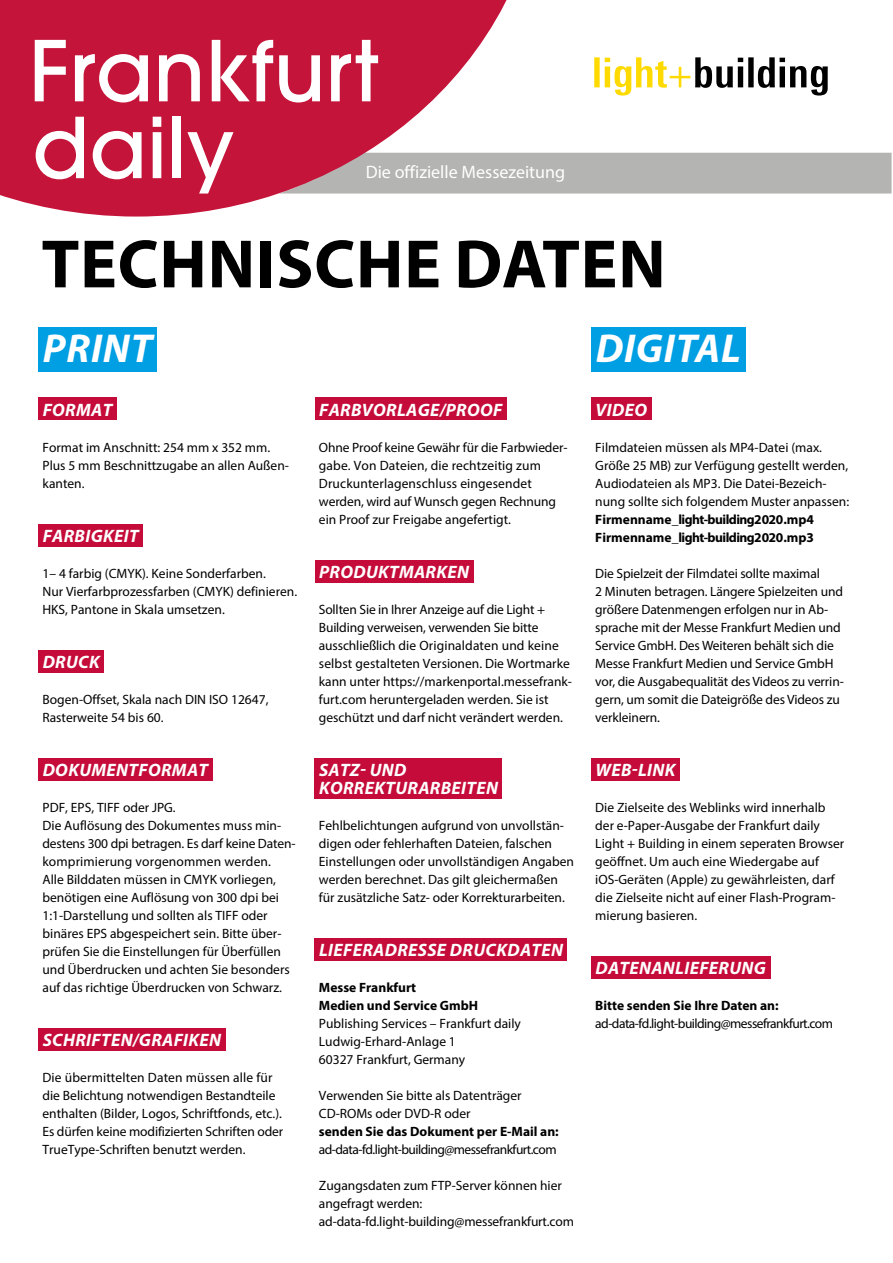
<style>
.page{position:relative;width:893px;height:1263px;background:#fff}
.page>*{position:absolute;margin:0;border:0;box-sizing:border-box;transform-origin:0 0}
.t1{font:700 69px "Myriad Pro";letter-spacing:.01em;color:#000}
.t2{font:italic 700 40.5px "Myriad Pro";letter-spacing:.02em;color:#fff}
.t3{font:italic 700 18px/18px "Myriad Pro";letter-spacing:.02em;color:#fff}
.t4{font:18px "Myriad Pro";color:#fff}
.t5{font:13.5px/18px "Myriad Pro";color:#000}
.t6{font:700 13.5px/18px "Myriad Pro";color:#000}
.t7{font:13.5px "Myriad Pro";letter-spacing:-.04em;color:#000}
</style>
<div class="page">
<div style="left:545px;top:153px;width:346px;height:41px;background:#b4b4b3"></div>
<div style="left:38px;top:398px;width:79px;height:22px;background:#c40b39"></div>
<div style="left:38px;top:524px;width:105px;height:22px;background:#c40b39"></div>
<div style="left:38px;top:650px;width:66px;height:22px;background:#c40b39"></div>
<div style="left:38px;top:758px;width:174px;height:22px;background:#c40b39"></div>
<div style="left:38px;top:1028px;width:187px;height:22px;background:#c40b39"></div>
<div style="left:315px;top:398px;width:192px;height:22px;background:#c40b39"></div>
<div style="left:315px;top:560px;width:158px;height:22px;background:#c40b39"></div>
<div style="left:315px;top:758px;width:187px;height:40px;background:#c40b39"></div>
<div style="left:315px;top:938px;width:252px;height:22px;background:#c40b39"></div>
<div style="left:591px;top:398px;width:60px;height:22px;background:#c40b39"></div>
<div style="left:591px;top:758px;width:89px;height:22px;background:#c40b39"></div>
<div style="left:591px;top:956px;width:179px;height:22px;background:#c40b39"></div>
<svg style="left:0;top:0;width:545px;height:217px;fill:#c5143a"></svg>
<svg style="left:35px;top:40px;width:31px;height:61px"></svg>
<svg style="left:75px;top:54px;width:73px;height:48px"></svg>
<svg style="left:159px;top:54px;width:41px;height:47px"></svg>
<svg style="left:212px;top:40px;width:61px;height:61px"></svg>
<svg style="left:279px;top:55px;width:41px;height:47px"></svg>
<svg style="left:331px;top:40px;width:47px;height:61px"></svg>
<svg style="left:36px;top:117px;width:48px;height:62px"></svg>
<svg style="left:93px;top:131px;width:49px;height:48px"></svg>
<svg style="left:153px;top:117px;width:8px;height:61px"></svg>
<div style="left:172px;top:117px;width:9px;height:61px;background:#fff"></div>
<svg style="left:187px;top:132px;width:46px;height:62px"></svg>
<div style="left:38px;top:327px;width:118px;height:45px;background:#009fe3"></div>
<div style="left:591px;top:327px;width:154px;height:45px;background:#009fe3"></div>
<svg style="left:594px;top:57px;width:234px;height:39px"></svg>
<h3 class="t4" style="left:366px;top:161px;width:201px">Die offizielle Messezeitung</h3>
<h1 class="t1" style="left:42px;top:219px;width:626px">TECHNISCHE DATEN</h1>
<h2 class="t2" style="left:43px;top:322px;width:111px">PRINT</h2>
<h2 class="t2" style="left:596px;top:322px;width:147px">DIGITAL</h2>
<h3 class="t3" style="left:43px;top:400px;width:71px">FORMAT</h3>
<p class="t5" style="left:43px;top:438px;width:248px">Format im Anschnitt: 254 mm x 352 mm.<br>Plus 5 mm Beschnittzugabe an allen Außen&shy;kanten.</p>
<h3 class="t3" style="left:43px;top:526px;width:97px">FARBIGKEIT</h3>
<p class="t5" style="left:43px;top:564px;width:256px">1– 4 farbig (CMYK). Keine Sonderfarben.<br>Nur Vierfarbprozessfarben (CMYK) definieren.<br>HKS, Pantone in Skala umsetzen.</p>
<h3 class="t3" style="left:43px;top:652px;width:59px">DRUCK</h3>
<p class="t5" style="left:43px;top:690px;width:227px">Bogen-Offset, Skala nach DIN ISO 12647,<br>Rasterweite 54 bis 60.</p>
<h3 class="t3" style="left:43px;top:760px;width:167px">DOKUMENTFORMAT</h3>
<p class="t5" style="left:43px;top:798px;width:254px">PDF, EPS, TIFF oder JPG.<br>Die Auflösung des Dokumentes muss min&shy;destens 300 dpi betragen. Es darf keine Daten&shy;komprimierung vorgenommen werden.<br>Alle Bilddaten müssen in CMYK vorliegen, benötigen eine Auflösung von 300 dpi bei 1:1-Darstellung und sollten als TIFF oder binäres EPS abgespeichert sein. Bitte über&shy;prüfen Sie die Einstellungen für Überfüllen und Überdrucken und achten Sie besonders auf das richtige Überdrucken von Schwarz.</p>
<h3 class="t3" style="left:43px;top:1030px;width:180px">SCHRIFTEN/GRAFIKEN</h3>
<p class="t5" style="left:43px;top:1068px;width:242px">Die übermittelten Daten müssen alle für die Belichtung notwendigen Bestandteile enthalten (Bilder, Logos, Schriftfonds, etc.).<br>Es dürfen keine modifizierten Schriften oder TrueType-Schriften benutzt werden.</p>
<h3 class="t3" style="left:319px;top:400px;width:185px">FARBVORLAGE/PROOF</h3>
<p class="t5" style="left:319px;top:438px;width:250px">Ohne Proof keine Gewähr für die Farbwieder&shy;gabe. Von Dateien, die rechtzeitig zum Druckunterlagenschluss eingesendet werden, wird auf Wunsch gegen Rechnung ein Proof zur Freigabe angefertigt.</p>
<h3 class="t3" style="left:319px;top:562px;width:152px">PRODUKTMARKEN</h3>
<p class="t5" style="left:319px;top:600px;width:255px">Sollten Sie in Ihrer Anzeige auf die Light + Building verweisen, verwenden Sie bitte ausschließlich die Originaldaten und keine selbst gestalteten Versionen. Die Wortmarke kann unter https://markenportal.messefrank&shy;furt.com heruntergeladen werden. Sie ist geschützt und darf nicht verändert werden.</p>
<h3 class="t3" style="left:319px;top:760px;width:180px">SATZ- UND<br>KORREKTURARBEITEN</h3>
<p class="t5" style="left:319px;top:816px;width:257px">Fehlbelichtungen aufgrund von unvollstän&shy;digen oder fehlerhaften Dateien, falschen Einstellungen oder unvollständigen Angaben werden berechnet. Das gilt gleichermaßen für zusätzliche Satz- oder Korrekturarbeiten.</p>
<h3 class="t3" style="left:319px;top:940px;width:245px">LIEFERADRESSE DRUCKDATEN</h3>
<p class="t6" style="left:319px;top:978px;width:161px">Messe Frankfurt<br>Medien und Service GmbH</p>
<p class="t5" style="left:319px;top:1014px;width:203px">Publishing Services – Frankfurt daily<br>Ludwig-Erhard-Anlage 1<br>60327 Frankfurt, Germany</p>
<p class="t5" style="left:319px;top:1086px;width:204px">Verwenden Sie bitte als Datenträger<br>CD-ROMs oder DVD-R oder</p>
<p class="t6" style="left:319px;top:1122px;width:241px">senden Sie das Dokument per E-Mail an:</p>
<p class="t7" style="left:319px;top:1141px;width:239px">ad-data-fd.light-building@messefrankfurt.com</p>
<p class="t5" style="left:319px;top:1176px;width:257px">Zugangsdaten zum FTP-Server können hier angefragt werden: ad-data-fd.light-building@messefrankfurt.com</p>
<h3 class="t3" style="left:595px;top:400px;width:53px">VIDEO</h3>
<p class="t5" style="left:595px;top:438px;width:255px">Filmdateien müssen als MP4-Datei (max.<br>Größe 25 MB) zur Verfügung gestellt werden, Audiodateien als MP3. Die Datei-Bezeich&shy;nung sollte sich folgendem Muster anpassen:</p>
<p class="t6" style="left:595px;top:510px;width:220px">Firmenname_light-building2020.mp4<br>Firmenname_light-building2020.mp3</p>
<p class="t5" style="left:595px;top:564px;width:250px">Die Spielzeit der Filmdatei sollte maximal<br>2 Minuten betragen. Längere Spielzeiten und größere Datenmengen erfolgen nur in Ab&shy;sprache mit der Messe Frankfurt Medien und Service GmbH. Des Weiteren behält sich die Messe Frankfurt Medien und Service GmbH vor, die Ausgabequalität des Videos zu verrin&shy;gern, um somit die Dateigröße des Videos zu verkleinern.</p>
<h3 class="t3" style="left:595px;top:760px;width:81px">WEB-LINK</h3>
<p class="t5" style="left:595px;top:798px;width:251px">Die Zielseite des Weblinks wird innerhalb der e-Paper-Ausgabe der Frankfurt daily Light + Building in einem seperaten Browser geöffnet. Um auch eine Wiedergabe auf iOS-Geräten (Apple) zu gewährleisten, darf die Zielseite nicht auf einer Flash-Program&shy;mierung basieren.</p>
<h3 class="t3" style="left:595px;top:958px;width:172px">DATENANLIEFERUNG</h3>
<p class="t6" style="left:595px;top:996px;width:185px">Bitte senden Sie Ihre Daten an:</p>
<p class="t7" style="left:595px;top:1015px;width:239px">ad-data-fd.light-building@messefrankfurt.com</p>
</div>
